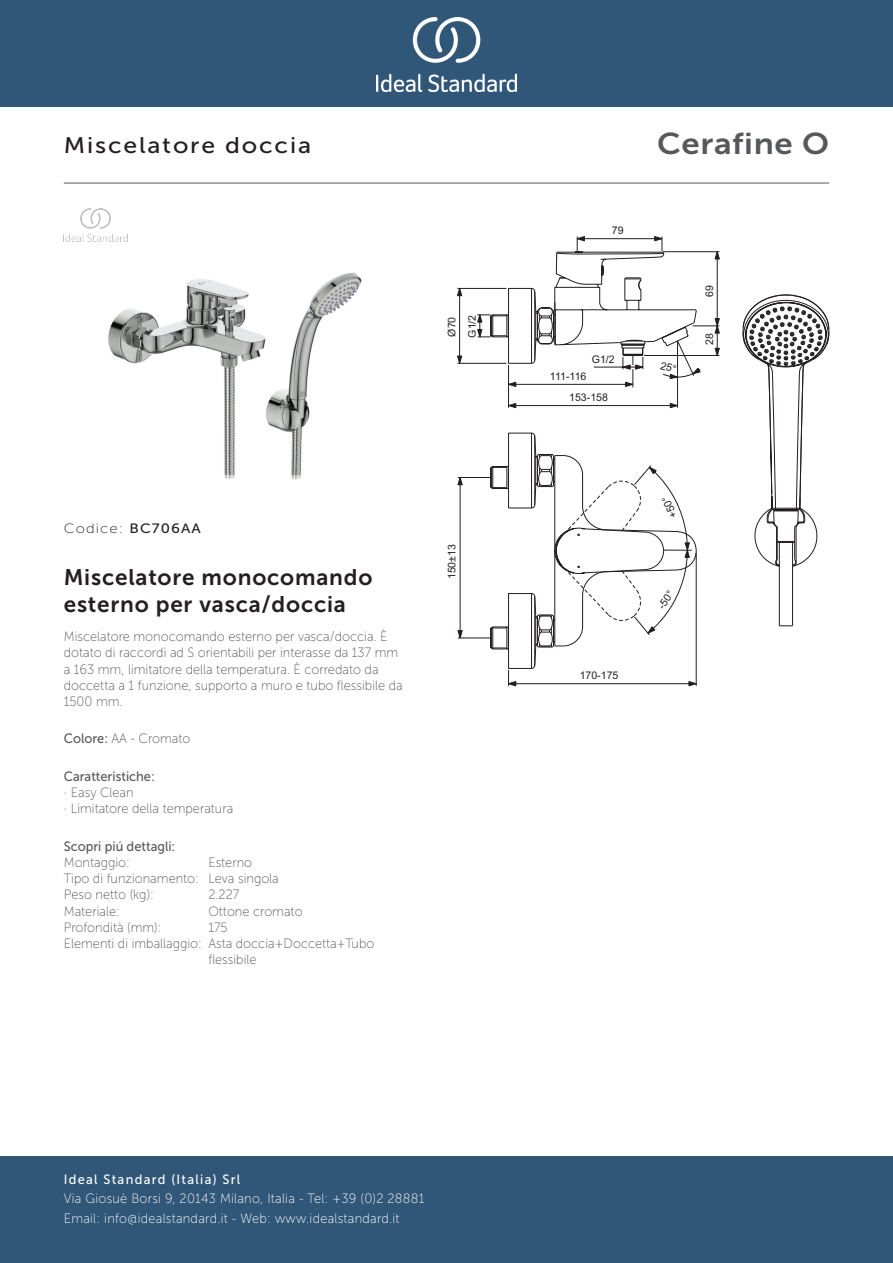
<style>
.page{position:relative;width:893px;height:1263px;background:#fff}
.page>*{position:absolute;margin:0;border:0;box-sizing:border-box;transform-origin:0 0}
._001_Produkttyp{font:30px "Museo Sans 700";letter-spacing:.02em;color:#57585a;scale:1.1 1}
.Article_Name{font:22.5px/27px "Museo Sans 700";letter-spacing:.035em;color:#231f20}
.t1{font:22.5px "Museo Sans 500";letter-spacing:.075em;color:#231f20;scale:1.1 1}
.Marketing_Descriptio{font:13.5px/16.2px "Museo Sans 100";color:#57585a;scale:.95 1}
.t2{font:13.5px/19.5px "Museo Sans 100";letter-spacing:.02em;color:#fff;scale:.95 1}
.Packaging_Elements{font:13.5px/16.2px "Museo Sans 100";color:#57585a;scale:.95 1}
.Features{font:13.5px/16.2px "Museo Sans 100";color:#57585a;scale:.95 1}
.Operation_Type{font:13.5px "Museo Sans 100";color:#57585a;scale:.95 1}
.t3{font:13.5px "Museo Sans 500";letter-spacing:.1em;color:#fff;scale:.95 1}
.Material{font:13.5px "Museo Sans 100";color:#57585a;scale:.95 1}
.Net_Weight__kg{font:13.5px "Museo Sans 100";color:#57585a;scale:.95 1}
.t4{font:13.5px "Museo Sans 500";color:#57585a;scale:.95 1}
.Depth__mm{font:13.5px "Museo Sans 100";color:#57585a;scale:.95 1}
.Colour{font:13.5px "Museo Sans 100";color:#57585a;scale:.95 1}
.Mounting{font:13.5px "Museo Sans 100";color:#57585a;scale:.95 1}
.t5{font:13.5px "Museo Sans 100";letter-spacing:.075em;color:#231f20;scale:1.1 1}
.t6{font:10.5px/20.1px "Arial";color:#231f20}
.s1{font-family:"Museo Sans 500"}
</style>
<div class="page">
<div style="left:0;top:1157px;width:893px;height:106px;background:#305678"></div>
<div style="left:0;top:0;width:893px;height:107px;background:#305678"></div>
<img style="left:376px;top:18px;width:141px;height:73px">
<hr style="left:64px;top:183px;width:765px;height:1px;background:#57585a">
<img style="left:108px;top:272px;width:253px;height:208px">
<svg style="left:742px;top:294px;width:87px;height:333px"></svg>
<svg style="left:457px;top:236px;width:263px;height:450px"></svg>
<svg style="left:536px;top:455px;width:156px;height:192px"></svg>
<img style="left:65px;top:208px;width:63px;height:34px">
<svg style="left:660px;top:361px;width:18px;height:18px"></svg>
<p class="t1" style="left:64px;top:133px;width:226px">Miscelatore doccia</p>
<p class="_001_Produkttyp" style="left:657px;top:127px;width:158px">Cerafine O</p>
<p class="t6" style="left:442px;top:338px;width:24px;rotate:-90deg">Ø70<br>G1/2</p>
<p class="t5" style="left:64px;top:521px;width:126px">Codice: <span class="s1">BC706AA</span></p>
<p class="Article_Name" style="left:64px;top:564px;width:310px">Miscelatore monocomando esterno per vasca/doccia</p>
<p class="Marketing_Descriptio" style="left:64px;top:629px;width:358px">Miscelatore monocomando esterno per vasca/doccia. È dotato di raccordi ad S orientabili per interasse da 137 mm a 163 mm, limitatore della temperatura. È corredato da doccetta a 1 funzione, supporto a muro e tubo flessibile da 1500 mm.</p>
<p class="Colour" style="left:64px;top:732px;width:135px"><span class="s1">Colore:</span> AA - Cromato</p>
<p class="Features" style="left:64px;top:768px;width:180px"><span class="s1">Caratteristiche:<br></span>· Easy Clean<br>· Limitatore della temperatura</p>
<p class="t4" style="left:64px;top:839px;width:119px">Scopri piú dettagli:</p>
<p class="Mounting" style="left:64px;top:855px;width:71px">Montaggio:</p>
<p class="Mounting" style="left:208px;top:855px;width:48px">Esterno</p>
<p class="Operation_Type" style="left:64px;top:871px;width:228px">Tipo di funzionamento: Leva singola</p>
<p class="Net_Weight__kg" style="left:64px;top:887px;width:96px">Peso netto (kg):</p>
<p class="Net_Weight__kg" style="left:208px;top:887px;width:34px">2.227</p>
<p class="Material" style="left:64px;top:904px;width:61px">Materiale:</p>
<p class="Material" style="left:208px;top:904px;width:101px">Ottone cromato</p>
<p class="Depth__mm" style="left:64px;top:920px;width:104px">Profondità (mm):</p>
<p class="Depth__mm" style="left:208px;top:920px;width:22px">175</p>
<p class="Packaging_Elements" style="left:208px;top:935px;width:176px;text-indent:-145px">Elementi di imballaggio: Asta doccia+Doccetta+Tubo flessibile</p>
<p class="t6" style="left:442px;top:579px;width:37px;rotate:-90deg">150±13</p>
<p class="t6" style="left:612px;top:221px;width:13px">79</p>
<p class="t6" style="left:592px;top:349px;width:24px">G1/2</p>
<p class="t6" style="left:550px;top:367px;width:38px">111-116</p>
<p class="t6" style="left:569px;top:388px;width:40px">153-158</p>
<p class="t6" style="left:699px;top:297px;width:13px;rotate:-90deg">69</p>
<p class="t6" style="left:699px;top:345px;width:13px;rotate:-90deg">28</p>
<p class="t6" style="left:580px;top:666px;width:40px">170-175</p>
<p class="t6" style="left:665px;top:521px;width:24px;rotate:-114deg">+50°</p>
<p class="t6" style="left:652px;top:602px;width:21px;rotate:-56deg">-50°</p>
<p class="t3" style="left:64px;top:1172px;width:187px">Ideal Standard (Italia) Srl</p>
<p class="t2" style="left:64px;top:1189px;width:381px">Via Giosuè Borsi 9, 20143 Milano, Italia - Tel: +39 (0)2 28881<br>Email: info@idealstandard.it - Web: www.idealstandard.it</p>
</div>
